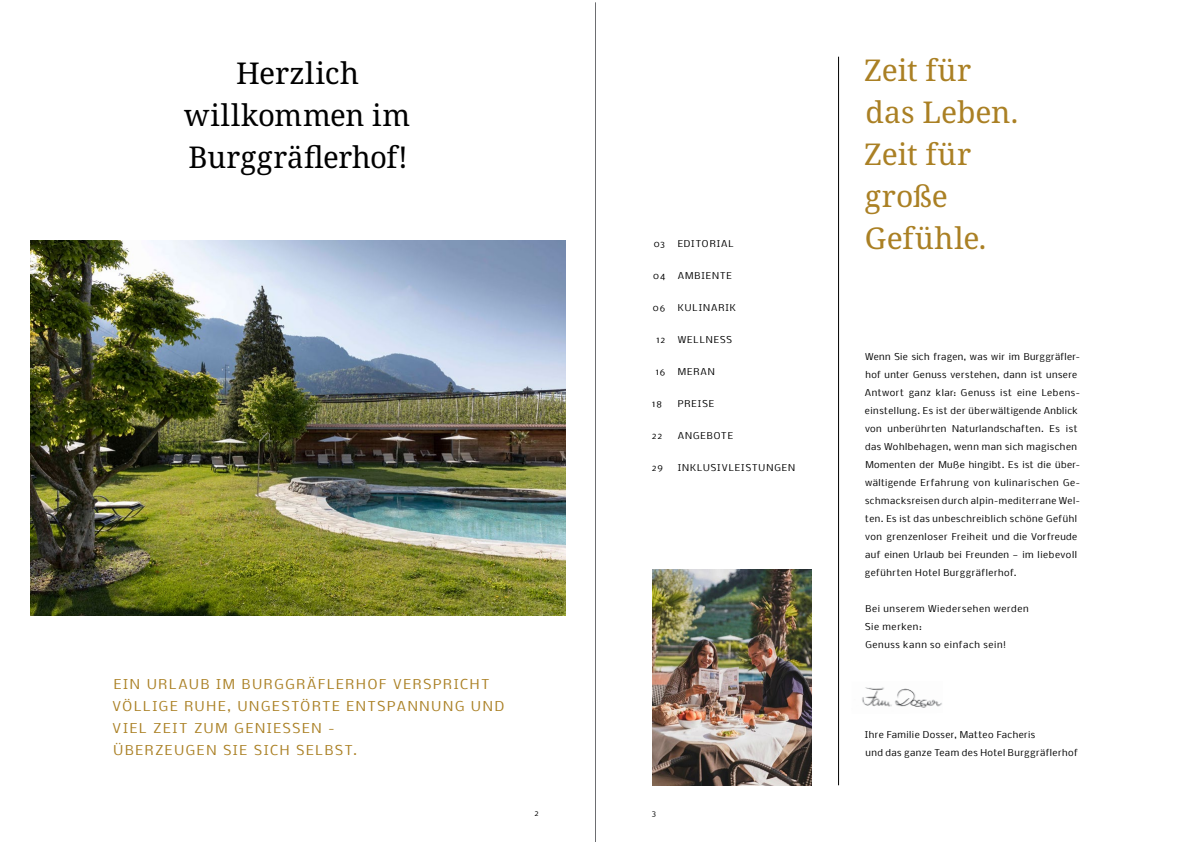
<style>
.page{position:relative;width:1191px;height:842px;background:#fff}
.page>*{position:absolute;margin:0;border:0;box-sizing:border-box;transform-origin:0 0}
.t1{font:30px/42px "Noto Serif";letter-spacing:.005em;color:#000;text-align:center}
.t2{font:30px/42px "Noto Serif";color:#aa8024}
.t3{font:30px "Noto Serif";letter-spacing:.02em;color:#aa8024}
.t4{font:13px/22px "Nobile";letter-spacing:.135em;color:#aa8024}
.t5{font:9px/18px "Nobile";letter-spacing:.06em;color:#000}
.t6{font:9px "Nobile";letter-spacing:.11em;color:#000}
.t7{font:9px "Nobile";letter-spacing:.105em;color:#000}
.t8{font:8px "Nobile";color:#000}
</style>
<div class="page">
<img style="left:652px;top:569px;width:159px;height:216px">
<hr style="left:838px;top:57px;width:1px;height:728px;background:#000">
<img style="left:30px;top:240px;width:535px;height:375px">
<hr style="left:595px;top:2px;width:1px;height:840px;background:#6d6e71">
<img style="left:862px;top:687px;width:80px;height:21px">
<h1 class="t1" style="left:184px;top:53px;width:228px">Herzlich willkommen im<br>Burggräflerhof!</h1>
<p class="t5" style="left:653px;top:234px;width:13px">03</p>
<p class="t6" style="left:677px;top:237px;width:58px">EDITORIAL</p>
<p class="t5" style="left:653px;top:266px;width:14px">04</p>
<p class="t6" style="left:677px;top:269px;width:56px">AMBIENTE</p>
<p class="t5" style="left:653px;top:298px;width:14px">06</p>
<p class="t6" style="left:677px;top:301px;width:60px">KULINARIK</p>
<p class="t5" style="left:656px;top:330px;width:10px">12</p>
<p class="t7" style="left:677px;top:333px;width:56px">WELLNESS</p>
<p class="t5" style="left:656px;top:362px;width:11px">16</p>
<p class="t5" style="left:677px;top:362px;width:39px">MERAN</p>
<p class="t5" style="left:652px;top:394px;width:11px">18</p>
<p class="t5" style="left:677px;top:394px;width:38px">PREISE</p>
<p class="t5" style="left:652px;top:426px;width:12px">22</p>
<p class="t6" style="left:677px;top:429px;width:57px">ANGEBOTE</p>
<p class="t5" style="left:652px;top:458px;width:13px">29</p>
<p class="t6" style="left:677px;top:461px;width:119px">INKLUSIVLEISTUNGEN</p>
<h2 class="t4" style="left:113px;top:672px;width:393px">EIN URLAUB IM BURGGRÄFLERHOF VERSPRICHT VÖLLIGE RUHE, UNGESTÖRTE ENTSPANNUNG UND VIEL ZEIT ZUM GENIESSEN -<br>ÜBERZEUGEN SIE SICH SELBST.</h2>
<p class="t8" style="left:534px;top:807px;width:6px">2</p>
<p class="t8" style="left:652px;top:807px;width:6px">3</p>
<h1 class="t2" style="left:864px;top:51px;width:155px">Zeit für das Leben.<br>Zeit für große</h1>
<h1 class="t3" style="left:865px;top:218px;width:123px">Gefühle.</h1>
<p class="t5" style="left:865px;top:347px;width:217px">Wenn Sie sich fragen, was wir im Burggräfler&shy;hof unter Genuss verstehen, dann ist unsere Antwort ganz klar: Genuss ist eine Lebens&shy;einstellung. Es ist der überwältigende Anblick von unberührten Naturlandschaften. Es ist das Wohlbehagen, wenn man sich magischen Momenten der Muße hingibt. Es ist die über&shy;wältigende Erfahrung von kulinarischen Ge&shy;schmacksreisen durch alpin-mediterrane Wel&shy;ten. Es ist das unbeschreiblich schöne Gefühl von grenzenloser Freiheit und die Vorfreude auf einen Urlaub bei Freunden — im liebevoll geführten Hotel Burggräflerhof.</p>
<p class="t5" style="left:865px;top:599px;width:165px">Bei unserem Wiedersehen werden<br>Sie merken:<br>Genuss kann so einfach sein!</p>
<p class="t5" style="left:865px;top:725px;width:214px">Ihre Familie Dosser, Matteo Facheris<br>und das ganze Team des Hotel Burggräflerhof</p>
</div>
